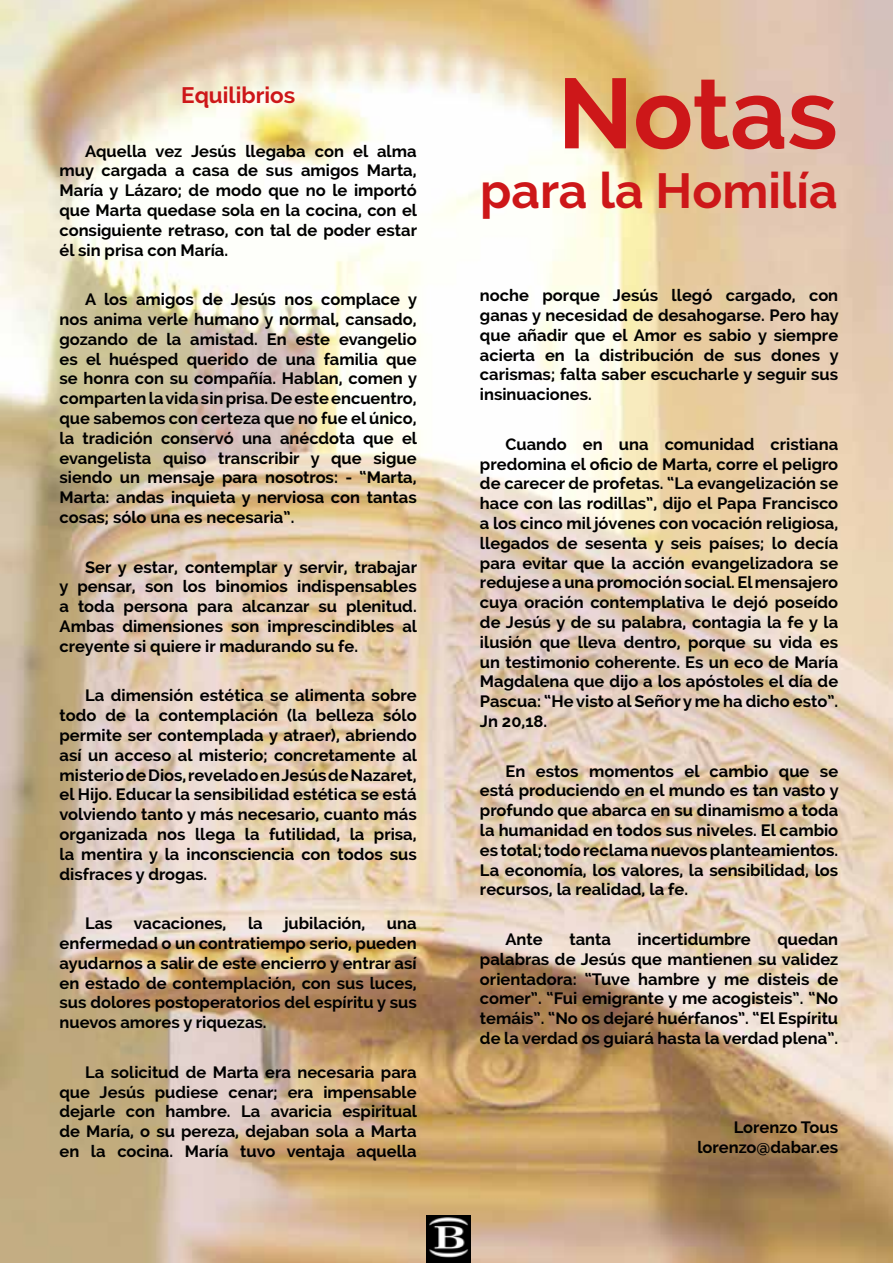
<style>
.page{position:relative;width:893px;height:1263px;background:#fff}
.page>*{position:absolute;margin:0;border:0;box-sizing:border-box;transform-origin:0 0}
.t1{font:700 99px "Raleway";color:#cd1719}
.t2{font:700 49.5px "Raleway";color:#cd1719}
.t3{font:700 22.5px "Raleway";color:#cd1719}
.t4{font:700 16.5px/19.8px "Raleway";color:#000;text-align:justify}
</style>
<div class="page">
<img style="left:0;top:0;width:893px;height:1263px">
<img style="left:427px;top:1216px;width:44px;height:47px">
<h3 class="t3" style="left:181px;top:82px;width:115px">Equilibrios</h3>
<p class="t4" style="left:60px;top:141px;width:359px;text-indent:26px">Aquella vez Jesús llegaba con el alma muy cargada a casa de sus amigos Marta, María y Lázaro; de modo que no le importó que Marta quedase sola en la cocina, con el consiguiente retraso, con tal de poder estar él sin prisa con María.</p>
<p class="t4" style="left:60px;top:290px;width:359px;text-indent:26px">A los amigos de Jesús nos complace y nos anima verle humano y normal, cansado, gozando de la amistad. En este evangelio es el huésped querido de una familia que se honra con su compañía. Hablan, comen y comparten la vida sin prisa. De este encuentro, que sabemos con certeza que no fue el único, la tradición conservó una anécdota que el evangelista quiso transcribir y que sigue siendo un mensaje para nosotros: - “Marta, Marta: andas inquieta y nerviosa con tantas cosas; sólo una es necesaria”.</p>
<p class="t4" style="left:60px;top:557px;width:359px;text-indent:26px">Ser y estar, contemplar y servir, trabajar y pensar, son los binomios indispensables a toda persona para alcanzar su plenitud.<br>Ambas dimensiones son imprescindibles al creyente si quiere ir madurando su fe.</p>
<p class="t4" style="left:60px;top:686px;width:359px;text-indent:26px">La dimensión estética se alimenta sobre todo de la contemplación (la belleza sólo permite ser contemplada y atraer), abriendo así un acceso al misterio; concretamente al misterio de Dios, revelado en Jesús de Nazaret, el Hijo. Educar la sensibilidad estética se está volviendo tanto y más necesario, cuanto más organizada nos llega la futilidad, la prisa, la mentira y la inconsciencia con todos sus disfraces y drogas.</p>
<p class="t4" style="left:85px;top:913px;width:29px">Las</p>
<p class="t4" style="left:134px;top:913px;width:94px">vacaciones,</p>
<p class="t4" style="left:248px;top:913px;width:16px">la</p>
<p class="t4" style="left:284px;top:913px;width:83px">jubilación,</p>
<p class="t4" style="left:60px;top:913px;width:359px;text-indent:327px">una enfermedad o un contratiempo serio, pueden ayudarnos a salir de este encierro y entrar así en estado de contemplación, con sus luces, sus dolores postoperatorios del espíritu y sus nuevos amores y riquezas.</p>
<p class="t4" style="left:60px;top:1062px;width:359px;text-indent:26px">La solicitud de Marta era necesaria para que Jesús pudiese cenar; era impensable dejarle con hambre. La avaricia espiritual de María, o su pereza, dejaban sola a Marta en la cocina. María tuvo ventaja aquella</p>
<h1 class="t1" style="left:558px;top:57px;width:281px">Notas</h1>
<h2 class="t2" style="left:480px;top:162px;width:359px">para la Homilía</h2>
<p class="t4" style="left:480px;top:285px;width:360px">noche porque Jesús llegó cargado, con ganas y necesidad de desahogarse. Pero hay que añadir que el Amor es sabio y siempre acierta en la distribución de sus dones y carismas; falta saber escucharle y seguir sus insinuaciones.</p>
<p class="t4" style="left:480px;top:434px;width:360px;text-indent:26px">Cuando en una comunidad cristiana predomina el oficio de Marta, corre el peligro de carecer de profetas. “La evangelización se hace con las rodillas”, dijo el Papa Francisco a los cinco mil jóvenes con vocación religiosa, llegados de sesenta y seis países; lo decía para evitar que la acción evangelizadora se redujese a una promoción social. El mensajero cuya oración contemplativa le dejó poseído de Jesús y de su palabra, contagia la fe y la ilusión que lleva dentro, porque su vida es un testimonio coherente. Es un eco de María Magdalena que dijo a los apóstoles el día de Pascua: “He visto al Señor y me ha dicho esto”.<br>Jn 20,18.</p>
<p class="t4" style="left:480px;top:761px;width:360px;text-indent:26px">En estos momentos el cambio que se está produciendo en el mundo es tan vasto y profundo que abarca en su dinamismo a toda la humanidad en todos sus niveles. El cambio es total; todo reclama nuevos planteamientos.<br>La economía, los valores, la sensibilidad, los recursos, la realidad, la fe.</p>
<p class="t4" style="left:505px;top:929px;width:39px">Ante</p>
<p class="t4" style="left:569px;top:929px;width:43px">tanta</p>
<p class="t4" style="left:638px;top:929px;width:115px">incertidumbre</p>
<p class="t4" style="left:480px;top:929px;width:360px;text-indent:297px">quedan palabras de Jesús que mantienen su validez orientadora: “Tuve hambre y me disteis de comer”. “Fui emigrante y me acogisteis”. “No temáis”. “No os dejaré huérfanos”. “El Espíritu de la verdad os guiará hasta la verdad plena”.</p>
<p class="t4" style="left:697px;top:1117px;width:142px;text-align:right">Lorenzo Tous lorenzo@dabar.es</p>
</div>
